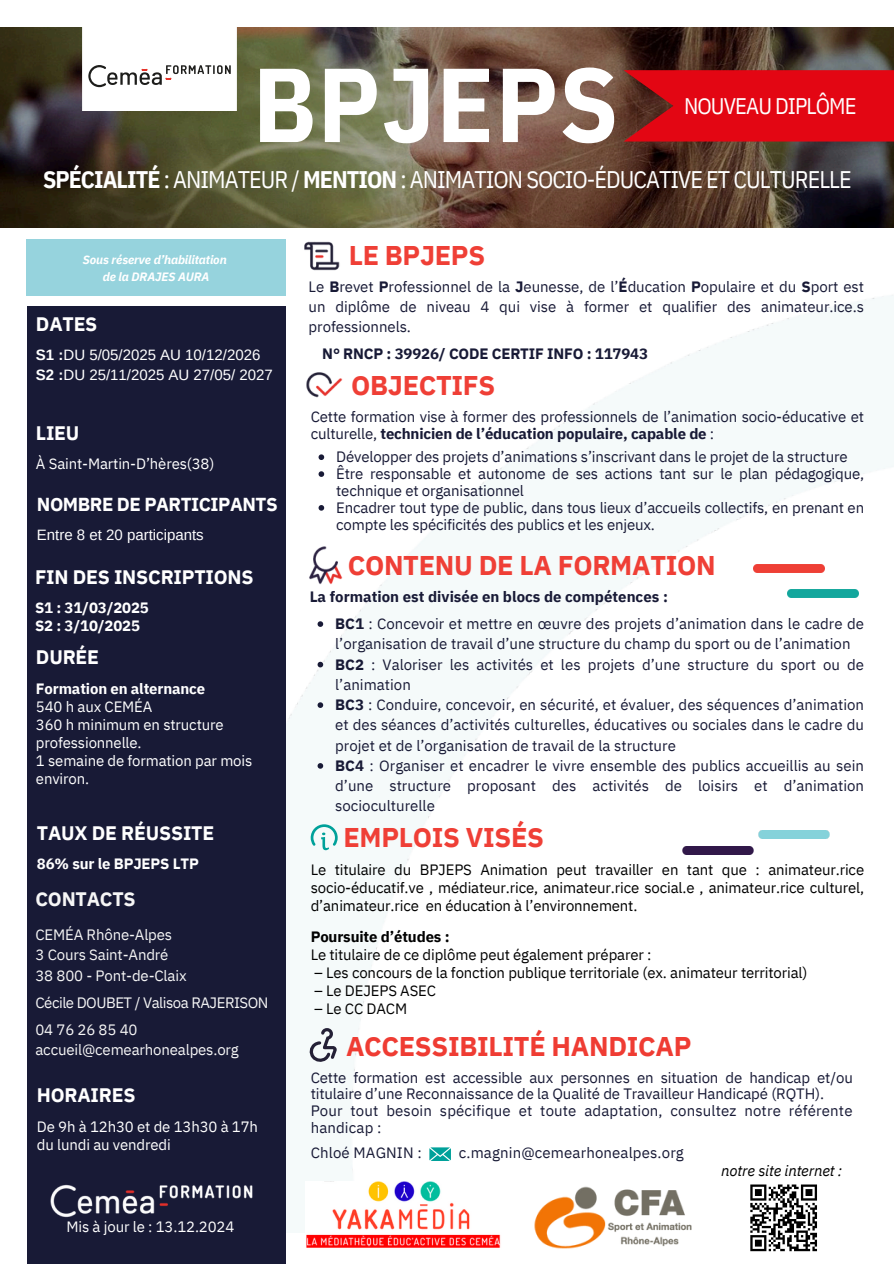
<style>
.page{position:relative;width:894px;height:1264px;background:#fff}
.page>*{position:absolute;margin:0;border:0;box-sizing:border-box;transform-origin:0 0}
.t1{font:700 105px "IBM Plex Sans Cond";letter-spacing:.015em;color:#fff}
.t2{font:700 27px "IBM Plex Sans";letter-spacing:-.01em;color:#ef3f36}
.t3{font:700 27px "IBM Plex Sans";letter-spacing:-.01em;color:#ef3c33}
.t4{font:24px "IBM Plex Sans Cond";letter-spacing:-.04em;color:#fff}
.t5{font:22.5px "IBM Plex Sans Cond";letter-spacing:-.04em;color:#fff}
.t6{font:700 19.5px "IBM Plex Sans";letter-spacing:-.01em;color:#fff}
.t7{font:700 19.5px "IBM Plex Sans";letter-spacing:-.01em;color:#f6f6f6}
.t8{font:700 18.75px "IBM Plex Sans";letter-spacing:-.025em;color:#fff}
.t9{font:15px/20.2px "IBM Plex Sans";letter-spacing:-.01em;color:#181a36}
.t10{font:15px/18px "IBM Plex Sans";letter-spacing:-.01em;color:#000;text-align:justify}
.t11{font:15px/18px "IBM Plex Sans";letter-spacing:-.01em;color:#fff}
.t12{font:15px/16.8px "IBM Plex Sans";letter-spacing:.01em;color:#181a36}
.t13{font:15px "IBM Plex Sans";letter-spacing:-.01em;color:#f6f6f6}
.t14{font:700 15px "IBM Plex Sans";color:#181a36}
.t15{font:15px/20.2px "Arimo";color:#fff}
.t16{font:700 15px/18px "IBM Plex Sans";letter-spacing:-.01em;color:#fff}
.t17{font:15px "IBM Plex Sans";letter-spacing:-.035em;color:#f6f6f6}
.t18{font:italic 15px "IBM Plex Sans";letter-spacing:-.01em;color:#000}
.t19{font:700 15px "IBM Plex Sans";letter-spacing:-.01em;color:#000}
.t20{font:italic 700 12px "IBM Plex Sans";letter-spacing:-.01em;color:#fff}
.s1{font-weight:700}
</style>
<div class="page">
<div style="left:26px;top:239px;width:259px;height:57px;background:#96d3dd"></div>
<img style="left:285px;top:284px;width:608px;height:948px">
<div style="left:27px;top:306px;width:258px;height:957px;background:#181a36"></div>
<img style="left:0;top:27px;width:893px;height:200px">
<img style="left:304px;top:241px;width:36px;height:30px">
<img style="left:300px;top:366px;width:48px;height:38px">
<img style="left:302px;top:540px;width:47px;height:50px">
<img style="left:82px;top:27px;width:154px;height:83px">
<img style="left:753px;top:564px;width:71px;height:8px">
<img style="left:682px;top:846px;width:71px;height:8px">
<img style="left:787px;top:589px;width:71px;height:8px">
<img style="left:758px;top:831px;width:71px;height:7px">
<img style="left:532px;top:1185px;width:161px;height:64px">
<div style="left:745px;top:1179px;width:76px;height:76px;background:#fff"></div>
<svg style="left:750px;top:1184px;width:67px;height:68px"></svg>
<img style="left:50px;top:1184px;width:203px;height:34px">
<svg style="left:310px;top:824px;width:27px;height:26px"></svg>
<svg style="left:309px;top:1028px;width:27px;height:33px"></svg>
<svg style="left:429px;top:1147px;width:21px;height:13px"></svg>
<img style="left:306px;top:1181px;width:196px;height:67px">
<svg style="left:623px;top:70px;width:270px;height:71px;background:#d40a14"></svg>
<svg style="left:88px;top:65px;width:143px;height:22px"></svg>
<svg style="left:317px;top:621px;width:6px;height:6px"></svg>
<svg style="left:317px;top:661px;width:6px;height:6px"></svg>
<svg style="left:317px;top:702px;width:6px;height:6px"></svg>
<svg style="left:317px;top:763px;width:6px;height:5px"></svg>
<svg style="left:318px;top:454px;width:6px;height:6px"></svg>
<svg style="left:318px;top:471px;width:6px;height:6px"></svg>
<svg style="left:318px;top:505px;width:6px;height:5px"></svg>
<p class="t1" style="left:253px;top:34px;width:366px">BPJEPS</p>
<h4 class="t5" style="left:683px;top:90px;width:174px">NOUVEAU DIPLÔME</h4>
<p class="t4" style="left:43px;top:164px;width:810px"><span class="s1">SPÉCIALITÉ</span> : ANIMATEUR / <span class="s1">MENTION</span> : ANIMATION SOCIO-ÉDUCATIVE ET CULTURELLE</p>
<h5 class="t20" style="left:83px;top:252px;width:145px">Sous réserve d’habilitation</h5>
<h4 class="t20" style="left:103px;top:269px;width:108px">de la DRAJES AURA</h4>
<p class="t6" style="left:36px;top:311px;width:63px">DATES</p>
<p class="t15" style="left:36px;top:345px;width:238px"><span class="s1">S1 :</span>DU 5/05/2025 AU 10/12/2026<br><span class="s1">S2 :</span>DU 25/11/2025 AU 27/05/ 2027</p>
<h6 class="t6" style="left:36px;top:420px;width:45px">LIEU</h6>
<h4 class="t11" style="left:36px;top:454px;width:180px">À Saint-Martin-D’hères(38)</h4>
<p class="t8" style="left:37px;top:492px;width:242px">NOMBRE DE PARTICIPANTS</p>
<p class="t15" style="left:37px;top:525px;width:168px">Entre 8 et 20 participants</p>
<p class="t6" style="left:35px;top:564px;width:220px">FIN DES INSCRIPTIONS</p>
<p class="t16" style="left:35px;top:598px;width:115px">S1 : 31/03/2025<br>S2 : 3/10/2025</p>
<p class="t6" style="left:36px;top:644px;width:65px">DURÉE</p>
<p class="t16" style="left:36px;top:679px;width:171px">Formation en alternance</p>
<h2 class="t11" style="left:36px;top:697px;width:118px">540 h aux CEMÉA</h2>
<p class="t11" style="left:36px;top:715px;width:189px">360 h minimum en structure professionnelle.</p>
<p class="t11" style="left:36px;top:751px;width:218px">1 semaine de formation par mois environ.</p>
<p class="t6" style="left:37px;top:820px;width:179px">TAUX DE RÉUSSITE</p>
<h2 class="t16" style="left:37px;top:854px;width:163px">86% sur le BPJEPS LTP</h2>
<p class="t7" style="left:35px;top:886px;width:102px">CONTACTS</p>
<p class="t13" style="left:35px;top:924px;width:138px">CEMÉA Rhône-Alpes</p>
<p class="t13" style="left:35px;top:945px;width:134px">3 Cours Saint-André</p>
<p class="t13" style="left:35px;top:965px;width:153px">38 800 - Pont-de-Claix</p>
<p class="t17" style="left:35px;top:992px;width:234px">Cécile DOUBET / Valisoa RAJERISON</p>
<p class="t13" style="left:35px;top:1019px;width:103px">04 76 26 85 40</p>
<p class="t13" style="left:35px;top:1039px;width:205px">accueil@cemearhonealpes.org</p>
<p class="t6" style="left:37px;top:1082px;width:100px">HORAIRES</p>
<h4 class="t11" style="left:37px;top:1116px;width:222px">De 9h à 12h30 et de 13h30 à 17h du lundi au vendredi</h4>
<p class="t11" style="left:66px;top:1217px;width:169px">Mis à jour le : 13.12.2024</p>
<h5 class="t2" style="left:348px;top:238px;width:138px">LE BPJEPS</h5>
<p class="t9" style="left:308px;top:276px;width:557px;text-align:justify">Le <span class="s1">B</span>revet <span class="s1">P</span>rofessionnel de la <span class="s1">J</span>eunesse, de l’<span class="s1">É</span>ducation <span class="s1">P</span>opulaire et du <span class="s1">S</span>port est un diplôme de niveau 4 qui vise à former et qualifier des animateur.ice.s professionnels.</p>
<p class="t14" style="left:322px;top:343px;width:327px">N° RNCP : 39926/ CODE CERTIF INFO : 117943</p>
<p class="t2" style="left:351px;top:367px;width:146px">OBJECTIFS</p>
<h2 class="t9" style="left:310px;top:408px;width:555px;line-height:16.8px">Cette formation vise à former des professionnels de l’animation socio-éducative et culturelle, <span class="s1">technicien de l’éducation populaire, capable de</span> :</h2>
<p class="t9" style="left:336px;top:446px;width:513px">Développer des projets d’animations s’inscrivant dans le projet de la structure</p>
<p class="t9" style="left:336px;top:465px;width:529px;line-height:16.8px">Être responsable et autonome de ses actions tant sur le plan pédagogique, technique et organisationnel</p>
<p class="t9" style="left:336px;top:499px;width:529px;line-height:16.8px">Encadrer tout type de public, dans tous lieux d’accueils collectifs, en prenant en compte les spécificités des publics et les enjeux.</p>
<p class="t2" style="left:347px;top:547px;width:369px">CONTENU DE LA FORMATION</p>
<h3 class="t14" style="left:309px;top:586px;width:359px">La formation est divisée en blocs de compétences :</h3>
<h3 class="t9" style="left:335px;top:613px;width:530px"><span class="s1">BC1</span> : Concevoir et mettre en œuvre des projets d’animation dans le cadre de l’organisation de travail d’une structure du champ du sport ou de l’animation</h3>
<p class="t9" style="left:335px;top:654px;width:530px"><span class="s1">BC2</span> : Valoriser les activités et les projets d’une structure du sport ou de l’animation</p>
<p class="t9" style="left:335px;top:694px;width:530px;text-align:justify"><span class="s1">BC3</span> : Conduire, concevoir, en sécurité, et évaluer, des séquences d’animation et des séances d’activités culturelles, éducatives ou sociales dans le cadre du projet et de l’organisation de travail de la structure</p>
<p class="t9" style="left:335px;top:755px;width:530px;text-align:justify"><span class="s1">BC4</span> : Organiser et encadrer le vivre ensemble des publics accueillis au sein d’une structure proposant des activités de loisirs et d’animation socioculturelle</p>
<h2 class="t2" style="left:343px;top:819px;width:202px">EMPLOIS VISÉS</h2>
<p class="t10" style="left:310px;top:860px;width:555px">Le titulaire du BPJEPS Animation peut travailler en tant que : animateur.rice socio-éducatif.ve , médiateur.rice, animateur.rice social.e , animateur.rice culturel, d’animateur.rice en éducation à l’environnement.</p>
<p class="t19" style="left:310px;top:926px;width:140px">Poursuite d’études :</p>
<p class="t10" style="left:310px;top:945px;width:342px">Le titulaire de ce diplôme peut également préparer :</p>
<p class="t10" style="left:314px;top:963px;width:495px">– Les concours de la fonction publique territoriale (ex. animateur territorial)</p>
<p class="t10" style="left:314px;top:981px;width:123px">– Le DEJEPS ASEC</p>
<p class="t10" style="left:314px;top:999px;width:95px">– Le CC DACM</p>
<p class="t3" style="left:346px;top:1028px;width:347px">ACCESSIBILITÉ HANDICAP</p>
<p class="t9" style="left:310px;top:1068px;width:543px;line-height:16.8px">Cette formation est accessible aux personnes en situation de handicap et/ou titulaire d’une Reconnaissance de la Qualité de Travailleur Handicapé (RQTH).</p>
<p class="t12" style="left:310px;top:1102px;width:543px">Pour tout besoin spécifique et toute adaptation, consultez notre référente handicap :</p>
<p class="t12" style="left:310px;top:1143px;width:113px">Chloé MAGNIN :</p>
<p class="t12" style="left:458px;top:1143px;width:226px">c.magnin@cemearhonealpes.org</p>
<h2 class="t18" style="left:721px;top:1160px;width:123px">notre site internet :</h2>
</div>
